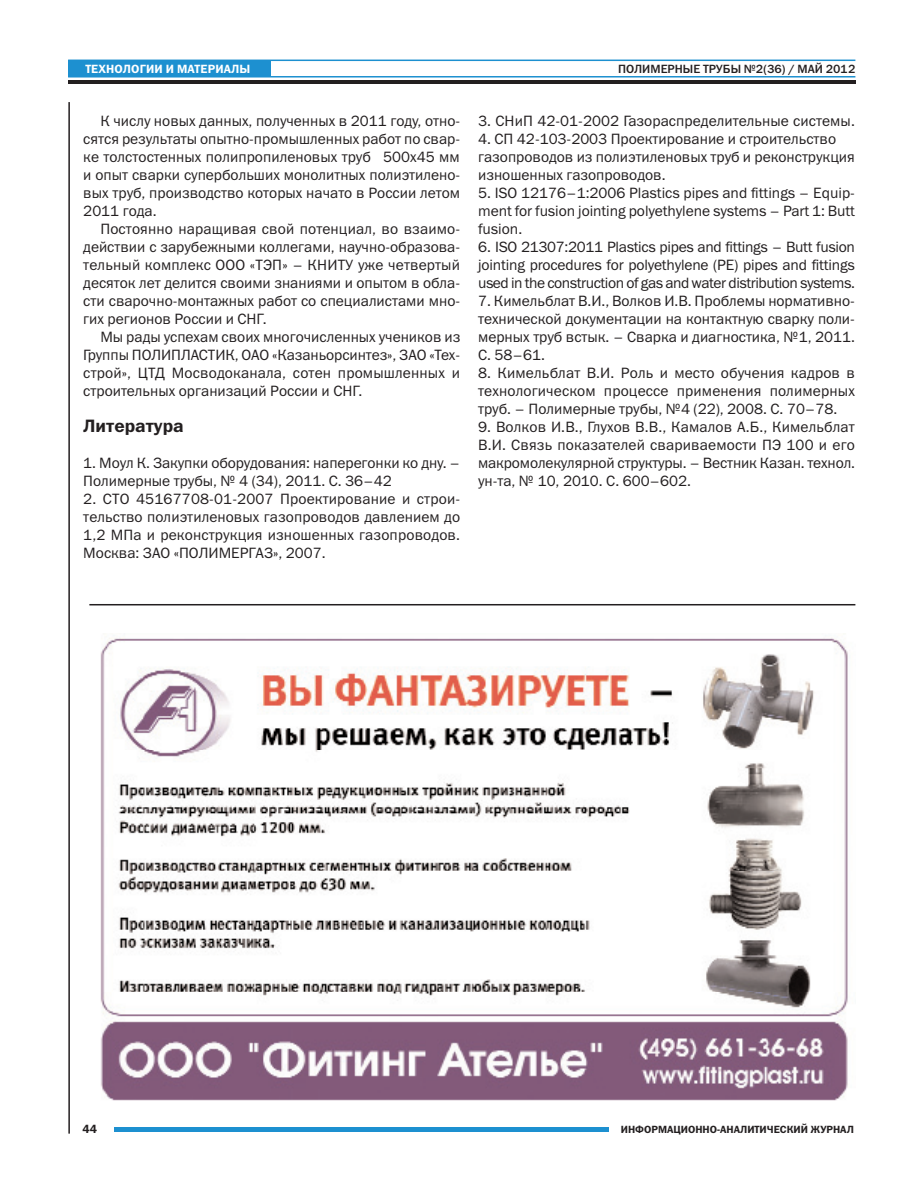
<style>
.page{position:relative;width:915px;height:1191px;background:#fff}
.page>*{position:absolute;margin:0;border:0;box-sizing:border-box;transform-origin:0 0}
.t1{font:18px "Franklin Gothic Demi C";color:#231f20}
.t2{font:15px/18px "Franklin Gothic Book C";color:#231f20;text-align:justify}
.t3{font:12px "Franklin Gothic Medium C";color:#231f20}
.t4{font:12px "Franklin Gothic Demi C";letter-spacing:.01em;color:#fff}
.t5{font:12px "Franklin Gothic Demi C";color:#231f20}
.t6{font:10.5px "Franklin Gothic Demi C";color:#231f20}
</style>
<div class="page">
<hr style="left:68px;top:102px;width:2px;height:1031px;background:#231f20">
<hr style="left:114px;top:1127px;width:494px;height:4px;background:#1d90d0">
<hr style="left:68px;top:76px;width:787px;height:1px;background:#1d90d0">
<hr style="left:68px;top:60px;width:787px;height:1px;background:#1d90d0">
<hr style="left:68px;top:80px;width:787px;height:3px;background:#231f20">
<div style="left:68px;top:60px;width:202px;height:16px;background:#1d90d0"></div>
<img style="left:100px;top:638px;width:748px;height:463px">
<hr style="left:89px;top:604px;width:766px;height:1px;background:#231f20">
<p class="t4" style="left:85px;top:62px;width:166px">ТЕХНОЛОГИИ И МАТЕРИАЛЫ</p>
<p class="t3" style="left:618px;top:62px;width:238px">ПОЛИМЕРНЫЕ ТРУБЫ №2(36) / МАЙ 2012</p>
<p class="t2" style="left:83px;top:112px;width:378px;text-indent:17px">К числу новых данных, полученных в 2011 году, отно&shy;сятся результаты опытно-промышленных работ по свар&shy;ке толстостенных полипропиленовых труб 500х45 мм и опыт сварки супербольших монолитных полиэтилено&shy;вых труб, производство которых начато в России летом 2011 года.</p>
<p class="t2" style="left:83px;top:220px;width:378px;text-indent:17px">Постоянно наращивая свой потенциал, во взаимо&shy;действии с зарубежными коллегами, научно-образова&shy;тельный комплекс ООО «ТЭП» – КНИТУ уже четвертый десяток лет делится своими знаниями и опытом в обла&shy;сти сварочно-монтажных работ со специалистами мно&shy;гих регионов России и СНГ.</p>
<p class="t2" style="left:83px;top:328px;width:378px;text-indent:17px">Мы рады успехам своих многочисленных учеников из Группы ПОЛИПЛАСТИК, ОАО «Казаньорсинтез», ЗАО «Тех&shy;строй», ЦТД Мосводоканала, сотен промышленных и строительных организаций России и СНГ.</p>
<p class="t1" style="left:83px;top:415px;width:102px">Литература</p>
<p class="t2" style="left:83px;top:454px;width:378px">1. Моул К. Закупки оборудования: наперегонки ко дну. –<br>Полимерные трубы, № 4 (34), 2011. С. 36–42</p>
<p class="t2" style="left:83px;top:490px;width:378px">2. СТО 45167708-01-2007 Проектирование и строи&shy;тельство полиэтиленовых газопроводов давлением до 1,2 МПа и реконструкция изношенных газопроводов.<br>Москва: ЗАО «ПОЛИМЕРГАЗ», 2007.</p>
<p class="t2" style="left:478px;top:112px;width:378px">3. СНиП 42-01-2002 Газораспределительные системы.</p>
<p class="t2" style="left:478px;top:130px;width:378px;text-align:left">4. СП 42-103-2003 Проектирование и строительство газопроводов из полиэтиленовых труб и реконструкция изношенных газопроводов.</p>
<p class="t2" style="left:478px;top:184px;width:378px">5. ISO 12176–1:2006 Plastics pipes and fittings – Equip&shy;ment for fusion jointing polyethylene systems – Part 1: Butt fusion.</p>
<p class="t2" style="left:478px;top:238px;width:378px">6. ISO 21307:2011 Plastics pipes and fittings – Butt fusion jointing procedures for polyethylene (PE) pipes and fittings used in the construction of gas and water distribution systems.</p>
<p class="t2" style="left:478px;top:292px;width:378px">7. Кимельблат В.И., Волков И.В. Проблемы нормативно&shy;технической документации на контактную сварку поли&shy;мерных труб встык. – Сварка и диагностика, №1, 2011.<br>С. 58–61.</p>
<p class="t2" style="left:478px;top:364px;width:378px">8. Кимельблат В.И. Роль и место обучения кадров в технологическом процессе применения полимерных труб. – Полимерные трубы, №4 (22), 2008. С. 70–78.</p>
<p class="t2" style="left:478px;top:418px;width:378px">9. Волков И.В., Глухов В.В., Камалов А.Б., Кимельблат В.И. Связь показателей свариваемости ПЭ 100 и его макромолекулярной структуры. – Вестник Казан. технол. ун-та, № 10, 2010. С. 600–602.</p>
<p class="t5" style="left:82px;top:1122px;width:16px">44</p>
<p class="t6" style="left:620px;top:1122px;width:234px">ИНФОРМАЦИОННО-АНАЛИТИЧЕСКИЙ ЖУРНАЛ</p>
</div>
